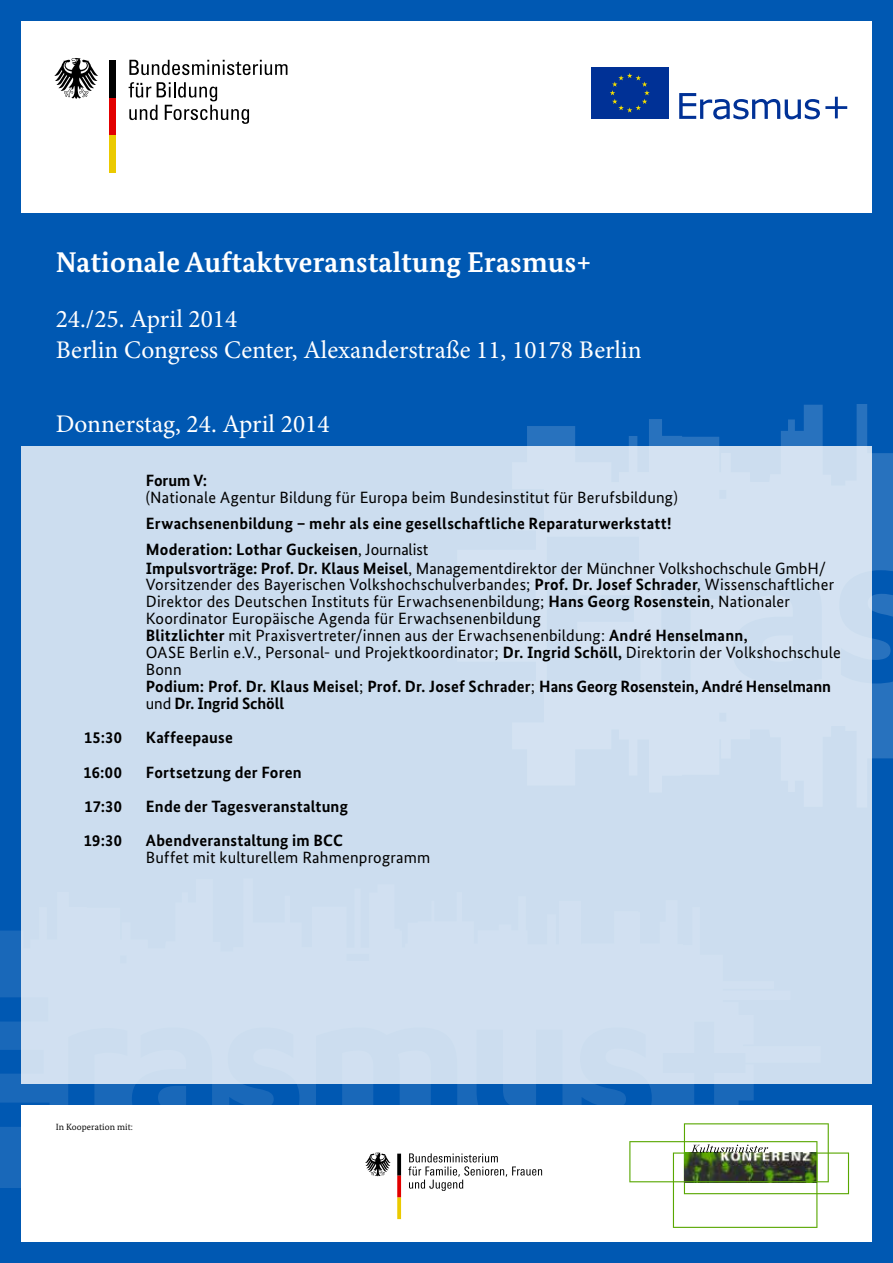
<style>
.page{position:relative;width:893px;height:1263px;background:#0058b2}
.page>*{position:absolute;margin:0;border:0;box-sizing:border-box;transform-origin:0 0}
.t1{font:700 28.5px "Bundes Serif";letter-spacing:.01em;color:#fff}
.t2{font:25.35px/31.8px "Minion Pro";color:#fff}
.t3{font:16.35px/17.1px "Bundes Sans";letter-spacing:.01em;color:#000}
.t4{font:700 16.35px/26px "Bundes Sans";letter-spacing:.015em;color:#000}
.t5{font:9px "Bundes Serif";letter-spacing:.01em;color:#000}
.s1{font-weight:400}
.s2{font-weight:700}
</style>
<div class="page">
<svg style="left:527px;top:404px;width:366px;height:355px"></svg>
<svg style="left:0;top:931px;width:821px;height:257px;fill:#1968b9"></svg>
<div style="left:21px;top:1106px;width:851px;height:136px;background:#fff"></div>
<div style="left:21px;top:21px;width:851px;height:192px;background:#fff"></div>
<svg style="left:129px;top:82px;width:120px;height:42px"></svg>
<svg style="left:129px;top:60px;width:158px;height:15px"></svg>
<div style="left:109px;top:135px;width:7px;height:37px;background:#ebca00"></div>
<div style="left:109px;top:97px;width:7px;height:38px;background:#e20000"></div>
<div style="left:109px;top:60px;width:7px;height:37px;background:#000"></div>
<svg style="left:54px;top:58px;width:44px;height:41px"></svg>
<svg style="left:365px;top:1152px;width:26px;height:24px"></svg>
<svg style="left:397px;top:1153px;width:4px;height:66px"></svg>
<svg style="left:408px;top:1153px;width:134px;height:38px"></svg>
<svg style="left:629px;top:1123px;width:220px;height:105px"></svg>
<svg style="left:679px;top:93px;width:168px;height:26px"></svg>
<div style="left:592px;top:68px;width:76px;height:51px;background:#003196"></div>
<svg style="left:610px;top:73px;width:40px;height:40px"></svg>
<div style="left:21px;top:446px;width:851px;height:638px;background:#ccddef"></div>
<h1 class="t1" style="left:56px;top:245px;width:537px">Nationale Auftaktveranstaltung Erasmus+</h1>
<h2 class="t2" style="left:56px;top:303px;width:587px">24./25. April 2014<br>Berlin Congress Center, Alexanderstraße 11, 10178 Berlin</h2>
<h2 class="t2" style="left:56px;top:408px;width:275px">Donnerstag, 24. April 2014</h2>
<p class="t4" style="left:146px;top:468px;width:63px">Forum V:</p>
<p class="t3" style="left:146px;top:489px;width:534px">(Nationale Agentur Bildung für Europa beim Bundesinstitut für Berufsbildung)</p>
<p class="t4" style="left:146px;top:511px;width:527px">Erwachsenenbildung – mehr als eine gesellschaftliche Reparaturwerkstatt!<br>Moderation: Lothar Guckeisen<span class="s1">, Journalist</span></p>
<p class="t3" style="left:146px;top:560px;width:690px;line-height:15.6px"><span class="s2">Impulsvorträge: Prof. Dr. Klaus Meisel</span>, Managementdirektor der Münchner Volkshochschule GmbH/<br>Vorsitzender des Bayerischen Volkshochschulverbandes; <span class="s2">Prof. Dr. Josef Schrader</span>, Wissenschaftlicher</p>
<p class="t3" style="left:146px;top:592px;width:696px">Direktor des Deutschen Instituts für Erwachsenenbildung; <span class="s2">Hans Georg Rosenstein</span>, Nationaler Koordinator Europäische Agenda für Erwachsenenbildung<br><span class="s2">Blitzlichter</span> mit Praxisvertreter/innen aus der Erwachsenenbildung: <span class="s2">André Henselmann,<br></span>OASE Berlin e.V., Personal- und Projektkoordinator; <span class="s2">Dr. Ingrid Schöll,</span> Direktorin der Volkshochschule Bonn<br><span class="s2">Podium: Prof. Dr. Klaus Meisel</span>; <span class="s2">Prof. Dr. Josef Schrader</span>; <span class="s2">Hans Georg Rosenstein, André Henselmann </span>und <span class="s2">Dr. Ingrid Schöll</span></p>
<p class="t4" style="left:84px;top:725px;width:39px">15:30</p>
<p class="t4" style="left:146px;top:725px;width:89px">Kaffeepause</p>
<p class="t4" style="left:84px;top:759px;width:40px">16:00</p>
<p class="t4" style="left:146px;top:759px;width:157px">Fortsetzung der Foren</p>
<p class="t4" style="left:84px;top:793px;width:39px">17:30</p>
<p class="t4" style="left:146px;top:793px;width:204px">Ende der Tagesveranstaltung</p>
<p class="t4" style="left:84px;top:827px;width:40px">19:30</p>
<p class="t4" style="left:146px;top:827px;width:199px">Abendveranstaltung im BCC</p>
<p class="t3" style="left:146px;top:849px;width:286px">Buffet mit kulturellem Rahmenprogramm</p>
<p class="t5" style="left:56px;top:1122px;width:79px">In Kooperation mit:</p>
</div>
